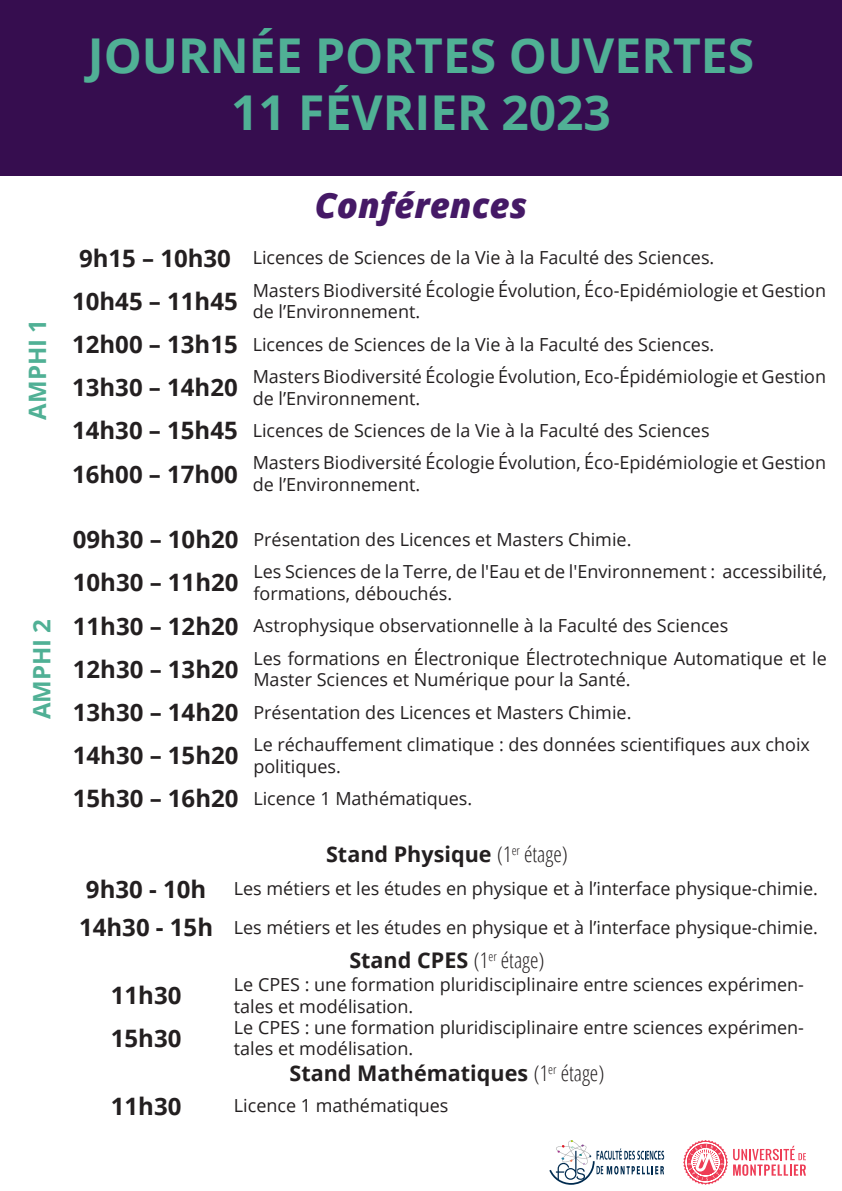
<style>
.page{position:relative;width:842px;height:1191px;background:#fff}
.page>*{position:absolute;margin:0;border:0;box-sizing:border-box;transform-origin:0 0}
.t1{font:700 48px/57.6px "Open Sans";color:#50b095;text-align:center}
.t2{font:italic 800 35px "Open Sans";color:#451966}
.t3{font:700 24px "Open Sans";color:#231f20}
.t4{font:700 24px "Open Sans";color:#50b095}
.t5{font:700 21.6px "Open Sans";color:#231f20}
.t6{font:18px/21.6px "Open Sans";color:#231f20}
.s1{font-weight:700;font-size:24px}
.s2{font-weight:300;font-stretch:condensed}
</style>
<div class="page">
<div style="left:0;top:0;width:842px;height:176px;background:#360d4f"></div>
<svg style="left:549px;top:1140px;width:115px;height:44px"></svg>
<svg style="left:683px;top:1140px;width:123px;height:44px"></svg>
<h1 class="t1" style="left:88px;top:31px;width:668px">JOURNÉE PORTES OUVERTES<br>11 FÉVRIER 2023</h1>
<h3 class="t4" style="left:28px;top:419px;width:102px;rotate:-90deg">AMPHI 1</h3>
<h3 class="t4" style="left:32px;top:719px;width:102px;rotate:-90deg">AMPHI 2</h3>
<h2 class="t2" style="left:315px;top:191px;width:214px">Conférences</h2>
<p class="t6" style="left:79px;top:249px;width:637px"><span class="s1">9h15 – 10h30</span> Licences de Sciences de la Vie à la Faculté des Sciences.</p>
<h3 class="t3" style="left:72px;top:291px;width:167px">10h45 – 11h45</h3>
<p class="t6" style="left:253px;top:281px;width:575px">Masters Biodiversité Écologie Évolution, Éco-Epidémiologie et Gestion de l’Environnement.</p>
<p class="t6" style="left:72px;top:335px;width:644px"><span class="s1">12h00 – 13h15</span> Licences de Sciences de la Vie à la Faculté des Sciences.</p>
<h3 class="t3" style="left:72px;top:378px;width:167px">13h30 – 14h20</h3>
<p class="t6" style="left:253px;top:367px;width:575px">Masters Biodiversité Écologie Évolution, Eco-Épidémiologie et Gestion de l’Environnement.</p>
<p class="t6" style="left:72px;top:421px;width:639px"><span class="s1">14h30 – 15h45</span> Licences de Sciences de la Vie à la Faculté des Sciences</p>
<h3 class="t3" style="left:72px;top:464px;width:167px">16h00 – 17h00</h3>
<p class="t6" style="left:253px;top:454px;width:575px">Masters Biodiversité Écologie Évolution, Éco-Epidémiologie et Gestion de l’Environnement.</p>
<p class="t6" style="left:73px;top:530px;width:560px"><span class="s1">09h30 – 10h20</span> Présentation des Licences et Masters Chimie.</p>
<h3 class="t3" style="left:73px;top:573px;width:167px">10h30 – 11h20</h3>
<p class="t6" style="left:253px;top:562px;width:575px">Les Sciences de la Terre, de l'Eau et de l'Environnement : accessibilité, formations, débouchés.</p>
<p class="t6" style="left:73px;top:616px;width:657px"><span class="s1">11h30 – 12h20</span> Astrophysique observationnelle à la Faculté des Sciences</p>
<h3 class="t3" style="left:73px;top:659px;width:167px">12h30 – 13h20</h3>
<p class="t6" style="left:253px;top:649px;width:575px">Les formations en Électronique Électrotechnique Automatique et le<br>Master Sciences et Numérique pour la Santé.</p>
<p class="t6" style="left:73px;top:703px;width:560px"><span class="s1">13h30 – 14h20</span> Présentation des Licences et Masters Chimie.</p>
<h3 class="t3" style="left:73px;top:745px;width:167px">14h30 – 15h20</h3>
<p class="t6" style="left:253px;top:733px;width:558px">Le réchauffement climatique : des données scientifiques aux choix politiques.</p>
<p class="t6" style="left:73px;top:789px;width:401px"><span class="s1">15h30 – 16h20</span> Licence 1 Mathématiques.</p>
<p class="t5" style="left:326px;top:845px;width:243px">Stand Physique <span class="s2">(1</span><sup>er</sup> <span class="s2">étage)</span></p>
<p class="t6" style="left:79px;top:871px;width:740px;line-height:38.5px;text-align:center"><span class="s1">9h30 - 10h</span> Les métiers et les études en physique et à l’interface physique-chimie.<br><span class="s1">14h30 - 15h</span> Les métiers et les études en physique et à l’interface physique-chimie.</p>
<p class="t5" style="left:349px;top:951px;width:197px">Stand CPES <span class="s2">(1</span><sup>er</sup> <span class="s2">étage)</span></p>
<h3 class="t3" style="left:111px;top:985px;width:72px">11h30</h3>
<p class="t6" style="left:234px;top:973px;width:572px">Le CPES : une formation pluridisciplinaire entre sciences expérimen&shy;tales et modélisation.</p>
<h3 class="t3" style="left:111px;top:1028px;width:72px">15h30</h3>
<p class="t6" style="left:234px;top:1016px;width:572px">Le CPES : une formation pluridisciplinaire entre sciences expérimen&shy;tales et modélisation.</p>
<p class="t5" style="left:289px;top:1064px;width:316px">Stand Mathématiques <span class="s2">(1</span><sup>er</sup> <span class="s2">étage)</span></p>
<h3 class="t3" style="left:111px;top:1096px;width:72px">11h30</h3>
<p class="t6" style="left:234px;top:1097px;width:216px">Licence 1 mathématiques</p>
</div>
